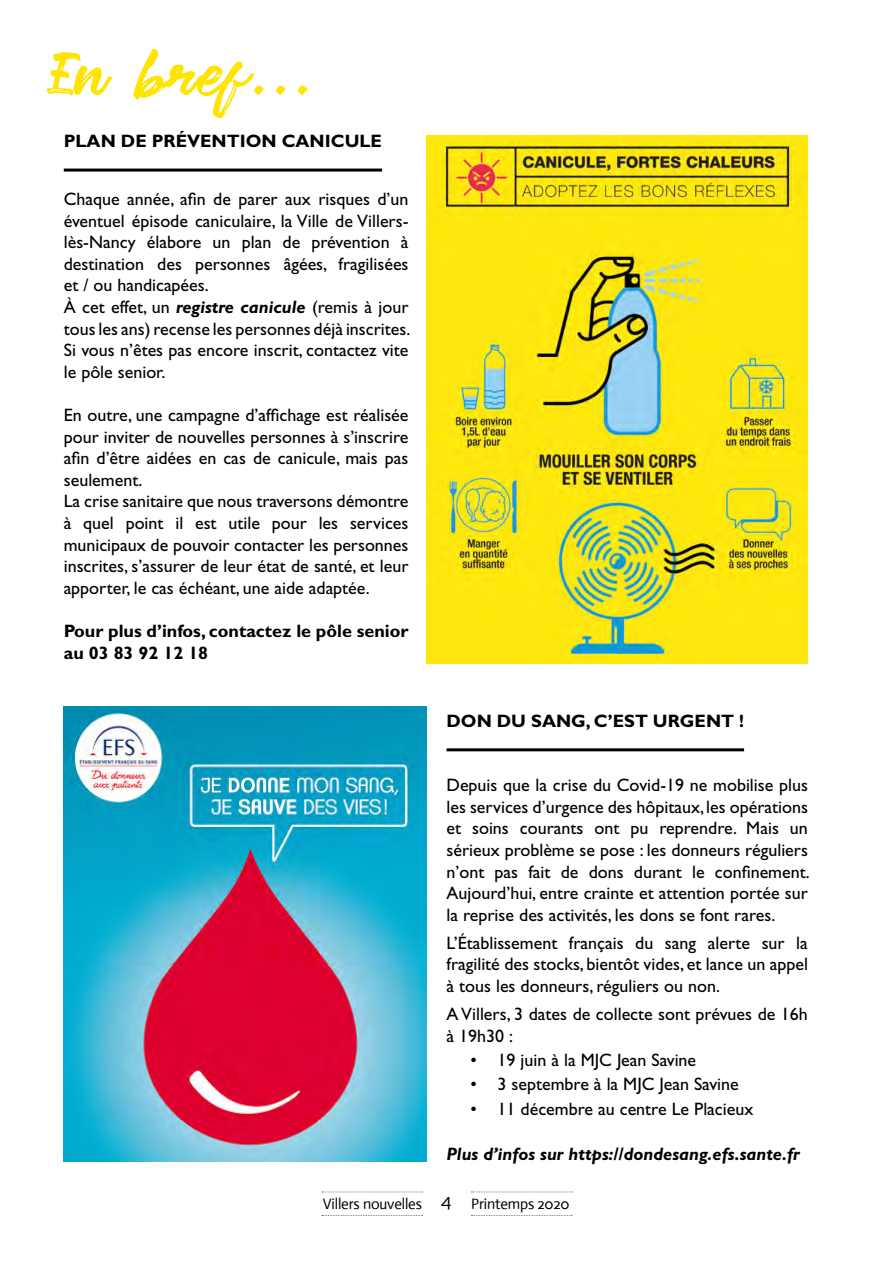
<style>
.page{position:relative;width:893px;height:1263px;background:#fff}
.page>*{position:absolute;margin:0;border:0;box-sizing:border-box;transform-origin:0 0}
.t1{font:61.5px "Robusta Demo";letter-spacing:.01em;color:#ffe400}
.t2{font:18px/21.6px "Gill Sans Std";color:#000}
.t3{font:700 18px/21.6px "Gill Sans Std";color:#000}
.t4{font:italic 700 18px "Gill Sans Std";color:#000}
.t5{font:15px "Actor";letter-spacing:-.01em;color:#000}
.s1{font-weight:700;font-style:italic}
</style>
<div class="page">
<svg style="left:322px;top:1191px;width:101px;height:1px"></svg>
<svg style="left:322px;top:1215px;width:101px;height:1px"></svg>
<svg style="left:471px;top:1191px;width:101px;height:1px"></svg>
<svg style="left:471px;top:1215px;width:101px;height:1px"></svg>
<hr style="left:64px;top:169px;width:318px;height:3px;background:#000">
<img style="left:427px;top:135px;width:381px;height:529px">
<hr style="left:446px;top:748px;width:298px;height:3px;background:#000">
<img style="left:64px;top:707px;width:363px;height:454px">
<h1 class="t1" style="left:47px;top:44px;width:263px">En bref...</h1>
<p class="t3" style="left:64px;top:130px;width:320px">PLAN DE PRÉVENTION CANICULE</p>
<p class="t2" style="left:64px;top:188px;width:348px">Chaque année, afin de parer aux risques d’un éventuel épisode caniculaire, la Ville de Villers&shy;lès-Nancy élabore un plan de prévention à destination des personnes âgées, fragilisées et / ou handicapées.<br>À cet effet, un <span class="s1">registre canicule</span> (remis à jour tous les ans) recense les personnes déjà inscrites.<br>Si vous n’êtes pas encore inscrit, contactez vite le pôle senior.</p>
<p class="t2" style="left:64px;top:404px;width:346px">En outre, une campagne d’affichage est réalisée pour inviter de nouvelles personnes à s’inscrire afin d’être aidées en cas de canicule, mais pas seulement.<br>La crise sanitaire que nous traversons démontre à quel point il est utile pour les services municipaux de pouvoir contacter les personnes inscrites, s’assurer de leur état de santé, et leur apporter, le cas échéant, une aide adaptée.</p>
<p class="t3" style="left:64px;top:620px;width:346px">Pour plus d’infos, contactez le pôle senior au 03 83 92 12 18</p>
<p class="t3" style="left:446px;top:710px;width:299px">DON DU SANG, C’EST URGENT !</p>
<p class="t2" style="left:446px;top:774px;width:365px;text-align:justify">Depuis que la crise du Covid-19 ne mobilise plus les services d’urgence des hôpitaux, les opérations et soins courants ont pu reprendre. Mais un sérieux problème se pose : les donneurs réguliers n’ont pas fait de dons durant le confinement.<br>Aujourd’hui, entre crainte et attention portée sur la reprise des activités, les dons se font rares.</p>
<p class="t2" style="left:446px;top:932px;width:363px;text-align:justify">L’Établissement français du sang alerte sur la fragilité des stocks, bientôt vides, et lance un appel à tous les donneurs, réguliers ou non.</p>
<p class="t2" style="left:446px;top:1003px;width:363px">A Villers, 3 dates de collecte sont prévues de 16h à 19h30 :</p>
<p class="t2" style="left:470px;top:1049px;width:227px">• 19 juin à la MJC Jean Savine</p>
<p class="t2" style="left:470px;top:1073px;width:270px">• 3 septembre à la MJC Jean Savine</p>
<p class="t2" style="left:470px;top:1098px;width:284px">• 11 décembre au centre Le Placieux</p>
<p class="t4" style="left:446px;top:1143px;width:355px">Plus d’infos sur https://dondesang.efs.sante.fr</p>
<p class="t5" style="left:323px;top:1195px;width:248px">Villers nouvelles <sup>4</sup> Printemps 2020</p>
</div>
